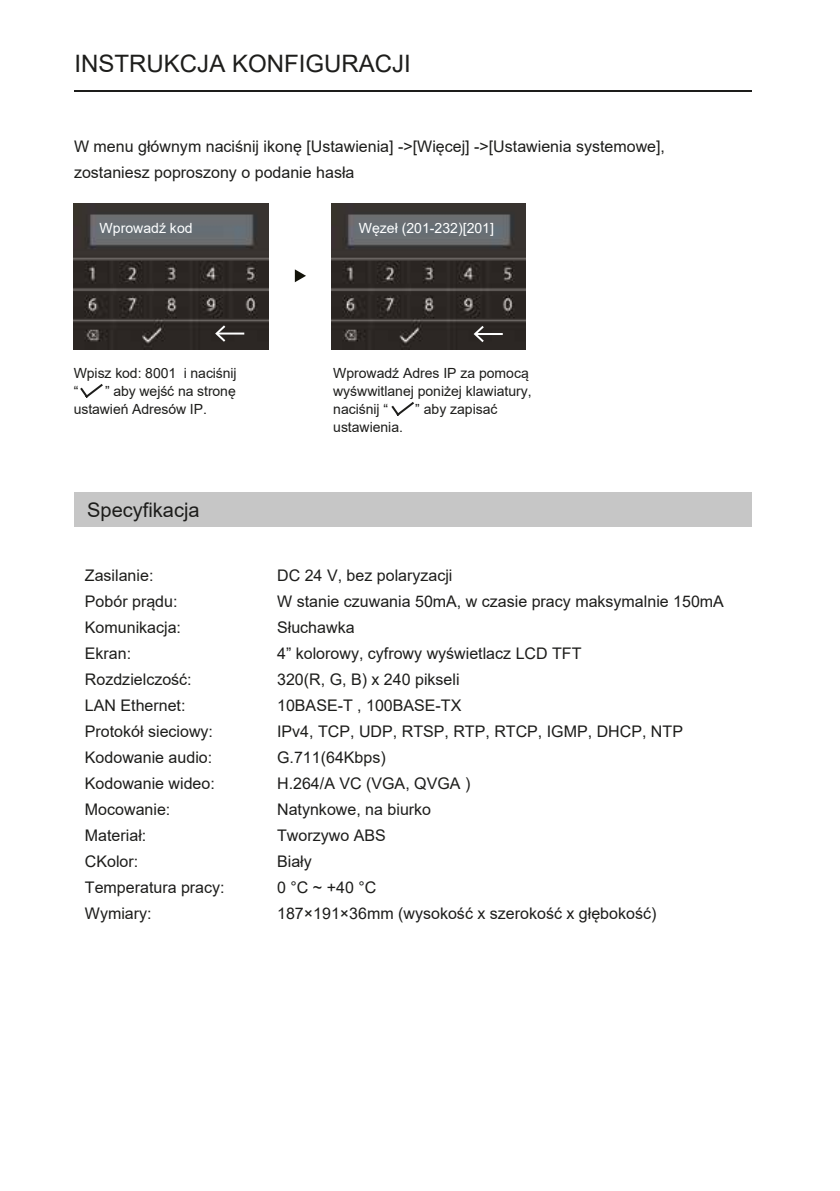
<style>
.page{position:relative;width:840px;height:1191px;background:#fff}
.page>*{position:absolute;margin:0;border:0;box-sizing:border-box;transform-origin:0 0}
.t1{font:24px "Arial";color:#1d1d1b}
.t2{font:20px "Arial";color:#1d1d1b}
.t3{font:16px/26px "Arial";color:#1d1d1b}
.t4{font:14px/18px "Arial";color:#1d1d1b}
.t5{font:14px "Arial";color:#fff}
</style>
<div class="page">
<div style="left:74px;top:492px;width:677px;height:34px;background:#c6c6c6"></div>
<hr style="left:74px;top:91px;width:677px;height:1px;background:#1d1d1b">
<svg style="left:80px;top:384px;width:23px;height:14px"></svg>
<svg style="left:391px;top:402px;width:23px;height:14px"></svg>
<svg style="left:295px;top:269px;width:11px;height:13px"></svg>
<img style="left:331px;top:203px;width:194px;height:146px">
<img style="left:74px;top:203px;width:194px;height:146px">
<hr style="left:217px;top:332px;width:27px;height:2px;background:#fff">
<svg style="left:215px;top:325px;width:10px;height:17px"></svg>
<hr style="left:475px;top:333px;width:27px;height:2px;background:#fff">
<svg style="left:473px;top:326px;width:10px;height:16px"></svg>
<h1 class="t1" style="left:74px;top:47px;width:338px">INSTRUKCJA KONFIGURACJI</h1>
<p class="t3" style="left:74px;top:133px;width:592px">W menu głównym naciśnij ikonę [Ustawienia] -&gt;[Więcej] -&gt;[Ustawienia systemowe], zostaniesz poproszony o podanie hasła</p>
<p class="t5" style="left:100px;top:219px;width:94px">Wprowadź kod</p>
<p class="t5" style="left:358px;top:219px;width:137px">Węzeł (201-232)[201]</p>
<p class="t4" style="left:74px;top:364px;width:164px">Wpisz kod: 8001 i naciśnij “</p>
<p class="t4" style="left:74px;top:382px;width:163px;text-indent:31px">” aby wejść na stronę ustawień Adresów IP.</p>
<p class="t2" style="left:87px;top:496px;width:114px">Specyfikacja</p>
<p class="t4" style="left:333px;top:364px;width:200px">Wprowadź Adres IP za pomocą wyśwwitlanej poniżej klawiatury, naciśnij “</p>
<p class="t4" style="left:415px;top:400px;width:84px">” aby zapisać</p>
<p class="t4" style="left:333px;top:418px;width:71px">ustawienia.</p>
<p class="t3" style="left:85px;top:562px;width:70px">Zasilanie:</p>
<p class="t3" style="left:277px;top:562px;width:177px">DC 24 V, bez polaryzacji</p>
<p class="t3" style="left:85px;top:588px;width:94px">Pobór prądu:</p>
<p class="t3" style="left:277px;top:588px;width:448px">W stanie czuwania 50mA, w czasie pracy maksymalnie 150mA</p>
<p class="t3" style="left:85px;top:614px;width:98px">Komunikacja:</p>
<p class="t3" style="left:277px;top:614px;width:79px">Słuchawka</p>
<p class="t3" style="left:85px;top:640px;width:48px">Ekran:</p>
<p class="t3" style="left:277px;top:640px;width:306px">4” kolorowy, cyfrowy wyświetlacz LCD TFT</p>
<p class="t3" style="left:85px;top:666px;width:108px">Rozdzielczość:</p>
<p class="t3" style="left:277px;top:666px;width:184px">320(R, G, B) x 240 pikseli</p>
<p class="t3" style="left:85px;top:692px;width:102px">LAN Ethernet:</p>
<p class="t3" style="left:277px;top:692px;width:186px">10BASE-T , 100BASE-TX</p>
<p class="t3" style="left:85px;top:718px;width:130px">Protokół sieciowy:</p>
<p class="t3" style="left:277px;top:718px;width:407px">IPv4, TCP, UDP, RTSP, RTP, RTCP, IGMP, DHCP, NTP</p>
<p class="t3" style="left:85px;top:744px;width:129px">Kodowanie audio:</p>
<p class="t3" style="left:277px;top:744px;width:110px">G.711(64Kbps)</p>
<p class="t3" style="left:85px;top:770px;width:131px">Kodowanie wideo:</p>
<p class="t3" style="left:277px;top:770px;width:194px">H.264/A VC (VGA, QVGA )</p>
<p class="t3" style="left:85px;top:796px;width:87px">Mocowanie:</p>
<p class="t3" style="left:277px;top:796px;width:155px">Natynkowe, na biurko</p>
<p class="t3" style="left:85px;top:822px;width:63px">Materiał:</p>
<p class="t3" style="left:277px;top:822px;width:110px">Tworzywo ABS</p>
<p class="t3" style="left:85px;top:848px;width:55px">CKolor:</p>
<p class="t3" style="left:277px;top:848px;width:36px">Biały</p>
<p class="t3" style="left:85px;top:874px;width:141px">Temperatura pracy:</p>
<p class="t3" style="left:277px;top:874px;width:101px">0 °C ~ +40 °C</p>
<p class="t3" style="left:85px;top:900px;width:68px">Wymiary:</p>
<p class="t3" style="left:277px;top:900px;width:380px">187×191×36mm (wysokość x szerokość x głębokość)</p>
</div>
